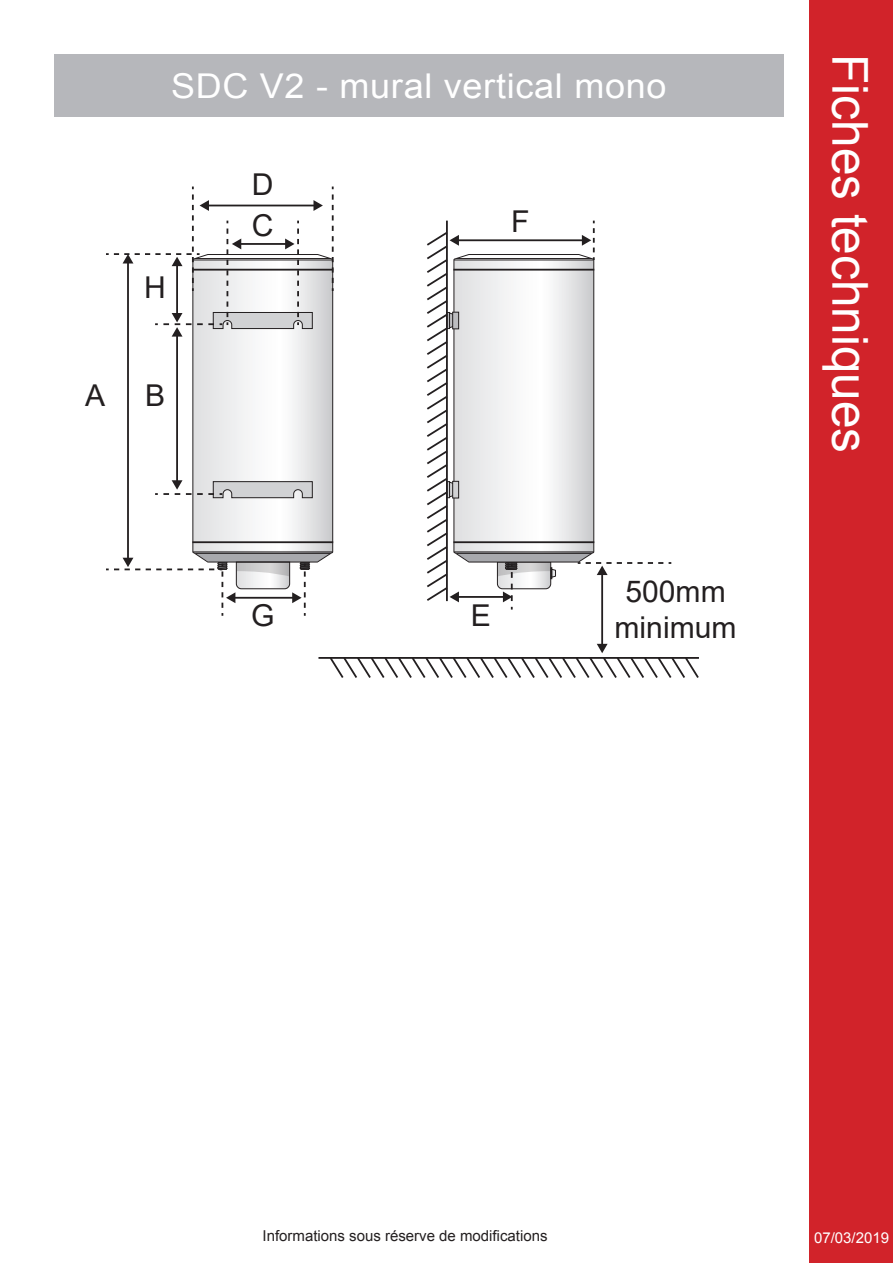
<style>
.page{position:relative;width:893px;height:1263px;background:#fff}
.page>*{position:absolute;margin:0;border:0;box-sizing:border-box;transform-origin:0 0}
.t1{font:49.5px "Arial";color:#fff}
.t2{font:34.2px "Arial";letter-spacing:.02em;color:#fff;scale:1.05 1}
.t3{font:30px/36.2px "Arial";color:#231f20;text-align:center}
.t4{font:15px "Arial";color:#231f20}
.t5{font:15px "Arial";color:#fff}
</style>
<div class="page">
<div style="left:54px;top:54px;width:730px;height:63px;background:#b6b7bb"></div>
<hr style="left:318px;top:657px;width:381px;height:2px;background:#231f20">
<hr style="left:601px;top:573px;width:2px;height:72px;background:#231f20">
<svg style="left:427px;top:221px;width:244px;height:388px"></svg>
<svg style="left:328px;top:644px;width:371px;height:34px"></svg>
<svg style="left:106px;top:187px;width:228px;height:429px"></svg>
<div style="left:809px;top:0;width:84px;height:1263px;background:#d1232a"></div>
<p class="t2" style="left:171px;top:63px;width:473px">SDC V2 - mural vertical mono</p>
<p class="t3" style="left:144px;top:269px;width:23px">H</p>
<p class="t3" style="left:252px;top:166px;width:23px">D</p>
<p class="t3" style="left:252px;top:207px;width:23px">C</p>
<p class="t3" style="left:511px;top:203px;width:20px">F</p>
<p class="t3" style="left:85px;top:378px;width:22px">A</p>
<p class="t3" style="left:145px;top:378px;width:22px">B</p>
<p class="t3" style="left:251px;top:598px;width:25px">G</p>
<p class="t3" style="left:471px;top:598px;width:22px">E</p>
<p class="t3" style="left:615px;top:573px;width:123px">500mm minimum</p>
<h1 class="t1" style="left:882px;top:54px;width:400px;rotate:90deg">Fiches techniques</h1>
<p class="t4" style="left:262px;top:1226px;width:287px">Informations sous réserve de modifications</p>
<p class="t5" style="left:814px;top:1228px;width:77px">07/03/2019</p>
</div>
